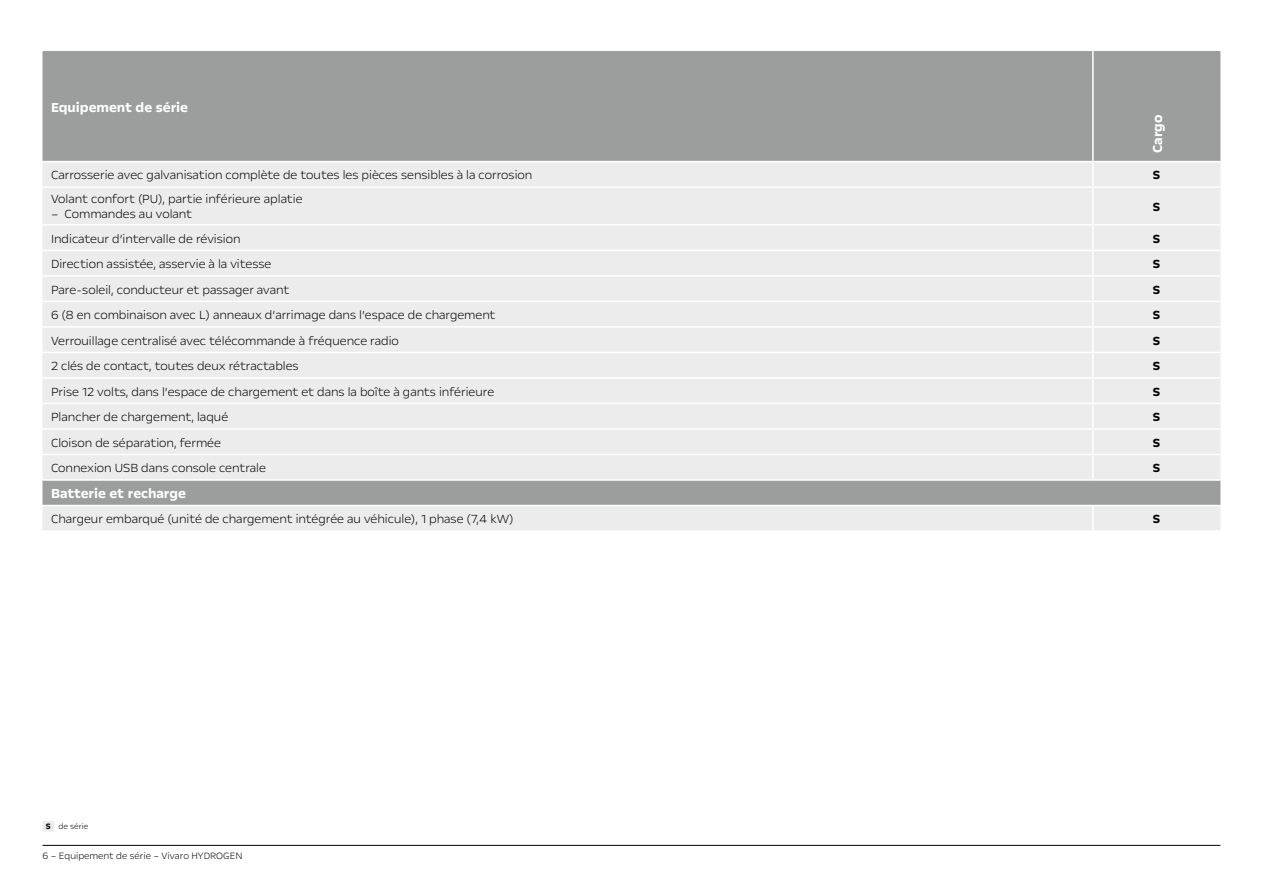
<style>
.page{position:relative;width:1263px;height:893px;background:#fff}
.page>*{position:absolute;margin:0;border:0;box-sizing:border-box;transform-origin:0 0}
.t1{font:700 15px "Opel Next";color:#fff}
.t2{font:300 13.5px "Opel Next";color:#000}
.t3{font:700 13.5px "Opel Next";color:#000}
.t4{font:300 10.5px "Opel Next";color:#000}
.t5{font:300 9px "Opel Next";color:#000}
.s1{font-weight:700}
</style>
<div class="page">
<hr style="left:43px;top:845px;width:1177px;height:1px;background:#000">
<div style="left:43px;top:821px;width:11px;height:10px;background:#ececed"></div>
<div style="left:43px;top:51px;width:1177px;height:110px;background:#9c9d9d"></div>
<div style="left:43px;top:162px;width:1050px;height:368px;background:#ececed"></div>
<div style="left:1093px;top:162px;width:127px;height:368px;background:#ececed"></div>
<hr style="left:43px;top:479px;width:1050px;height:2px;background:#fff">
<hr style="left:1093px;top:186px;width:127px;height:2px;background:#fff">
<hr style="left:1093px;top:224px;width:127px;height:2px;background:#fff">
<hr style="left:1093px;top:250px;width:127px;height:1px;background:#fff">
<hr style="left:1093px;top:275px;width:127px;height:2px;background:#fff">
<hr style="left:1093px;top:301px;width:127px;height:1px;background:#fff">
<hr style="left:1093px;top:326px;width:127px;height:2px;background:#fff">
<hr style="left:1093px;top:352px;width:127px;height:1px;background:#fff">
<hr style="left:1093px;top:377px;width:127px;height:2px;background:#fff">
<hr style="left:1093px;top:403px;width:127px;height:1px;background:#fff">
<hr style="left:1093px;top:428px;width:127px;height:2px;background:#fff">
<hr style="left:1093px;top:454px;width:127px;height:1px;background:#fff">
<hr style="left:1093px;top:505px;width:127px;height:1px;background:#fff">
<hr style="left:43px;top:186px;width:1050px;height:2px;background:#fff">
<hr style="left:43px;top:224px;width:1050px;height:2px;background:#fff">
<hr style="left:43px;top:250px;width:1050px;height:1px;background:#fff">
<hr style="left:43px;top:275px;width:1050px;height:2px;background:#fff">
<hr style="left:43px;top:301px;width:1050px;height:1px;background:#fff">
<hr style="left:43px;top:326px;width:1050px;height:2px;background:#fff">
<hr style="left:43px;top:352px;width:1050px;height:1px;background:#fff">
<hr style="left:43px;top:377px;width:1050px;height:2px;background:#fff">
<hr style="left:43px;top:403px;width:1050px;height:1px;background:#fff">
<hr style="left:43px;top:428px;width:1050px;height:2px;background:#fff">
<hr style="left:43px;top:454px;width:1050px;height:1px;background:#fff">
<hr style="left:43px;top:505px;width:1050px;height:1px;background:#fff">
<hr style="left:1093px;top:479px;width:127px;height:2px;background:#fff">
<hr style="left:1092px;top:51px;width:2px;height:110px;background:#fff">
<hr style="left:1092px;top:162px;width:2px;height:24px;background:#fff">
<hr style="left:1092px;top:188px;width:2px;height:36px;background:#fff">
<hr style="left:1092px;top:226px;width:2px;height:24px;background:#fff">
<hr style="left:1092px;top:251px;width:2px;height:24px;background:#fff">
<hr style="left:1092px;top:277px;width:2px;height:24px;background:#fff">
<hr style="left:1092px;top:302px;width:2px;height:24px;background:#fff">
<hr style="left:1092px;top:328px;width:2px;height:24px;background:#fff">
<hr style="left:1092px;top:353px;width:2px;height:24px;background:#fff">
<hr style="left:1092px;top:379px;width:2px;height:24px;background:#fff">
<hr style="left:1092px;top:404px;width:2px;height:24px;background:#fff">
<hr style="left:1092px;top:430px;width:2px;height:24px;background:#fff">
<hr style="left:1092px;top:455px;width:2px;height:24px;background:#fff">
<hr style="left:1092px;top:506px;width:2px;height:24px;background:#fff">
<p class="t1" style="left:51px;top:98px;width:139px">Equipement de série</p>
<p class="t1" style="left:1148px;top:153px;width:40px;rotate:-90deg">Cargo</p>
<p class="t2" style="left:51px;top:167px;width:483px">Carrosserie avec galvanisation complète de toutes les pièces sensibles à la corrosion</p>
<p class="t3" style="left:1153px;top:167px;width:9px">S</p>
<p class="t2" style="left:51px;top:191px;width:253px">Volant confort (PU), partie inférieure aplatie</p>
<p class="t2" style="left:51px;top:206px;width:143px">– Commandes au volant</p>
<p class="t3" style="left:1153px;top:198px;width:9px">S</p>
<p class="t2" style="left:51px;top:230px;width:191px">Indicateur d’intervalle de révision</p>
<p class="t3" style="left:1153px;top:230px;width:9px">S</p>
<p class="t2" style="left:51px;top:255px;width:222px">Direction assistée, asservie à la vitesse</p>
<p class="t3" style="left:1153px;top:256px;width:9px">S</p>
<p class="t2" style="left:51px;top:281px;width:240px">Pare-soleil, conducteur et passager avant</p>
<p class="t3" style="left:1153px;top:281px;width:9px">S</p>
<p class="t2" style="left:51px;top:307px;width:446px">6 (8 en combinaison avec L) anneaux d’arrimage dans l’espace de chargement</p>
<p class="t3" style="left:1153px;top:307px;width:9px">S</p>
<p class="t2" style="left:51px;top:332px;width:349px">Verrouillage centralisé avec télécommande à fréquence radio</p>
<p class="t3" style="left:1153px;top:332px;width:9px">S</p>
<p class="t2" style="left:51px;top:358px;width:249px">2 clés de contact, toutes deux rétractables</p>
<p class="t3" style="left:1153px;top:358px;width:9px">S</p>
<p class="t2" style="left:51px;top:383px;width:445px">Prise 12 volts, dans l’espace de chargement et dans la boîte à gants inférieure</p>
<p class="t3" style="left:1153px;top:383px;width:9px">S</p>
<p class="t2" style="left:51px;top:409px;width:179px">Plancher de chargement, laqué</p>
<p class="t3" style="left:1153px;top:409px;width:9px">S</p>
<p class="t2" style="left:51px;top:434px;width:171px">Cloison de séparation, fermée</p>
<p class="t3" style="left:1153px;top:434px;width:9px">S</p>
<p class="t2" style="left:51px;top:460px;width:216px">Connexion USB dans console centrale</p>
<p class="t3" style="left:1153px;top:460px;width:9px">S</p>
<p class="t1" style="left:51px;top:484px;width:136px">Batterie et recharge</p>
<p class="t2" style="left:51px;top:511px;width:464px">Chargeur embarqué (unité de chargement intégrée au véhicule), 1 phase (7,4 kW)</p>
<p class="t3" style="left:1153px;top:511px;width:9px">S</p>
<p class="t5" style="left:46px;top:821px;width:44px"><span class="s1">S</span> de série</p>
<p class="t4" style="left:43px;top:849px;width:202px">6 – Equipement de série – Vivaro HYDROGEN</p>
</div>
